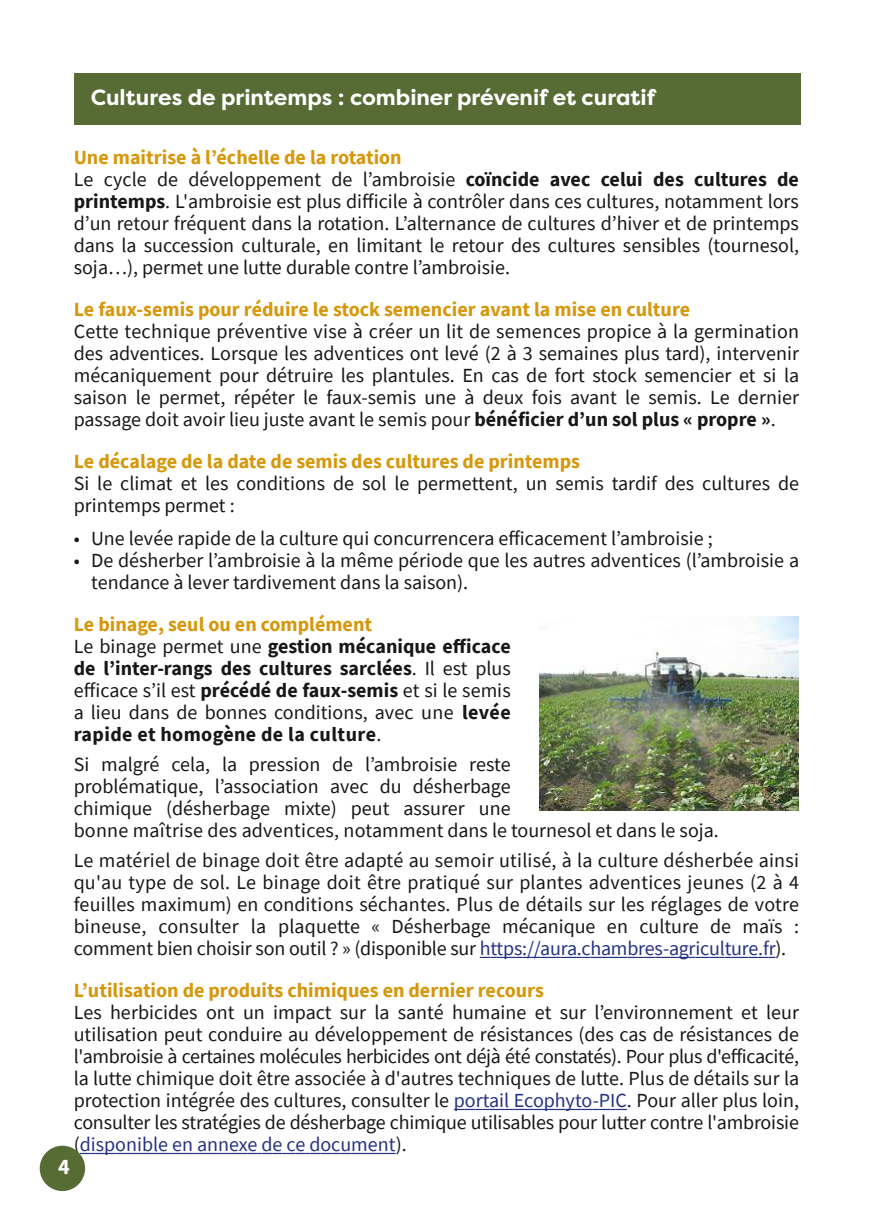
<style>
.page{position:relative;width:874px;height:1225px;background:#fff}
.page>*{position:absolute;margin:0;border:0;box-sizing:border-box;transform-origin:0 0}
.t1{font:700 22px "Filson Pro";letter-spacing:-.005em;color:#fff}
.t2{font:700 22px "Source Sans Pro";color:#fff}
.t3{font:20px/22px "Source Sans Pro";letter-spacing:-.005em;color:#181715}
.t4{font:700 20px/22px "Source Sans Pro";color:#181715}
.t5{font:700 20px "Source Sans Pro";color:#d6970a}
.s1{font-weight:700;color:#d6970a}
.s2{font-weight:700}
.s3{color:#d6970a}
.s4{font-weight:400}
.s5{color:#243282}
</style>
<div class="page">
<svg style="left:479px;top:956px;width:296px;height:2px"></svg>
<svg style="left:453px;top:1108px;width:173px;height:2px"></svg>
<svg style="left:80px;top:1152px;width:315px;height:2px"></svg>
<div style="left:40px;top:1145px;width:45px;height:46px;background:#576b35;border-radius:50%"></div>
<img style="left:539px;top:616px;width:259px;height:194px">
<div style="left:74px;top:74px;width:725px;height:51px;background:#576b35"></div>
<p class="t1" style="left:91px;top:89px;width:566px">Cultures de printemps : combiner prévenif et curatif</p>
<p class="t3" style="left:74px;top:146px;width:726px"><span class="s1">Une maitrise à l’échelle de la rotation<br></span>Le cycle de développement de l’ambroisie <span class="s2">coïncide avec celui des cultures de printemps</span>. L'ambroisie est plus difficile à contrôler dans ces cultures, notamment lors d’un retour fréquent dans la rotation. L’alternance de cultures d’hiver et de printemps dans la succession culturale, en limitant le retour des cultures sensibles (tournesol, soja…), permet une lutte durable contre l’ambroisie.</p>
<p class="t5" style="left:74px;top:296px;width:617px">Le faux-semis pour réduire le stock semencier avant la mise en culture</p>
<p class="t3" style="left:74px;top:320px;width:726px;text-align:justify">Cette technique préventive vise à créer un lit de semences propice à la germination des adventices. Lorsque les adventices ont levé (2 à 3 semaines plus tard), intervenir mécaniquement pour détruire les plantules. En cas de fort stock semencier et si la saison le permet, répéter le faux-semis une à deux fois avant le semis. Le dernier passage doit avoir lieu juste avant le semis pour <span class="s2">bénéficier d’un sol plus « propre »</span>.</p>
<p class="t5" style="left:74px;top:448px;width:507px">Le décalage de la date de semis des cultures de printemps</p>
<p class="t3" style="left:74px;top:472px;width:726px">Si le climat et les conditions de sol le permettent, un semis tardif des cultures de printemps permet :</p>
<p class="t3" style="left:74px;top:527px;width:640px">• Une levée rapide de la culture qui concurrencera efficacement l’ambroisie ;</p>
<p class="t3" style="left:91px;top:549px;width:709px;text-indent:-17px">• De désherber l’ambroisie à la même période que les autres adventices (l’ambroisie a tendance à lever tardivement dans la saison).</p>
<p class="t4" style="left:74px;top:613px;width:438px"><span class="s3">Le binage, seul ou en complément<br></span><span class="s4">Le binage permet une</span> gestion mécanique efficace de l’inter-rangs des cultures sarclées<span class="s4">. Il est plus efficace s’il est</span> précédé de faux-semis <span class="s4">et si le semis a lieu dans de bonnes conditions, avec une</span> levée rapide et homogène de la culture<span class="s4">.</span></p>
<p class="t3" style="left:74px;top:753px;width:646px">Si malgré cela, la pression de l’ambroisie reste<br>problématique, l’association avec du désherbage<br>chimique (désherbage mixte) peut assurer une<br>bonne maîtrise des adventices, notamment dans le tournesol et dans le soja.</p>
<p class="t3" style="left:74px;top:849px;width:726px;text-align:justify">Le matériel de binage doit être adapté au semoir utilisé, à la culture désherbée ainsi qu'au type de sol. Le binage doit être pratiqué sur plantes adventices jeunes (2 à 4 feuilles maximum) en conditions séchantes. Plus de détails sur les réglages de votre bineuse, consulter la plaquette « Désherbage mécanique en culture de maïs : comment bien choisir son outil ? » (disponible sur <span class="s5">https://aura.chambres-agriculture.fr</span>).</p>
<p class="t5" style="left:74px;top:977px;width:471px">L’utilisation de produits chimiques en dernier recours</p>
<p class="t3" style="left:74px;top:1001px;width:726px;text-align:justify">Les herbicides ont un impact sur la santé humaine et sur l’environnement et leur utilisation peut conduire au développement de résistances (des cas de résistances de l'ambroisie à certaines molécules herbicides ont déjà été constatés). Pour plus d'efficacité, la lutte chimique doit être associée à d'autres techniques de lutte. Plus de détails sur la protection intégrée des cultures, consulter le <span class="s5">portail Ecophyto-PIC</span>. Pour aller plus loin, consulter les stratégies de désherbage chimique utilisables pour lutter contre l'ambroisie (<span class="s5">disponible en annexe de ce document</span>).</p>
<p class="t2" style="left:58px;top:1152px;width:13px">4</p>
</div>
